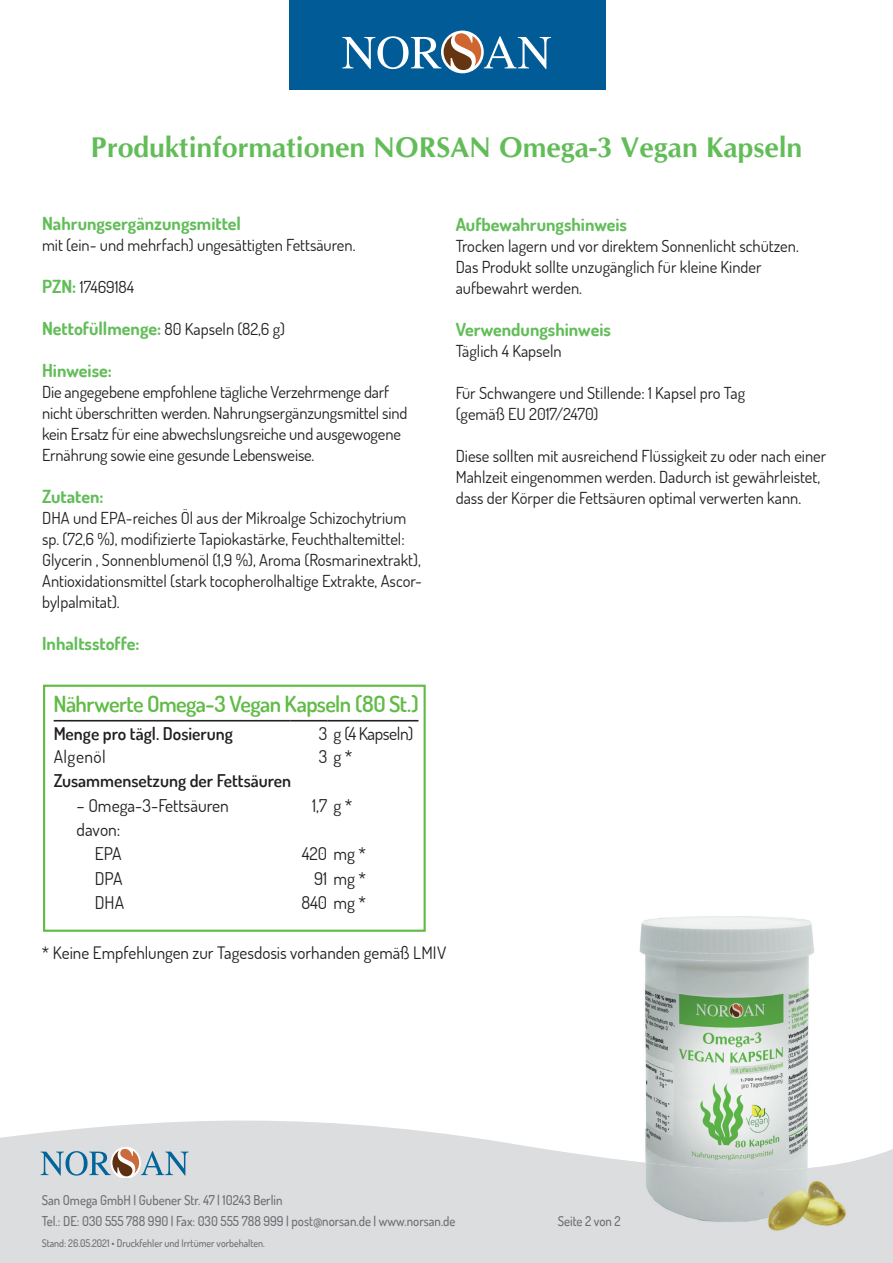
<style>
.page{position:relative;width:893px;height:1263px;background:#fff}
.page>*{position:absolute;margin:0;border:0;box-sizing:border-box;transform-origin:0 0}
.t1{font:700 28.5px "CG Omega";color:#62bd58}
.t2{font:600 22.35px "Dosis";letter-spacing:-.03em;color:#60bb46}
.t3{font:700 18px "Dosis";color:#62bd58}
.t4{font:17.55px/24.3px "Dosis";color:#231f20;text-align:right}
.t5{font:600 17.55px "Dosis";color:#231f20}
.t6{font:17.55px "Dosis";letter-spacing:-.025em;color:#231f20}
.t7{font:17.55px "Dosis";letter-spacing:.025em;color:#231f20}
.t8{font:17.1px "Dosis";color:#231f20}
.t9{font:16.5px/21px "Dosis";color:#231f20}
.t10{font:500 13.5px/21px "Dosis";color:#6c6d70;scale:.95 1}
.t11{font:500 10.5px "Dosis";color:#6c6d70;scale:.95 1}
.s1{font-weight:700;font-size:18px;color:#62bd58}
</style>
<div class="page">
<svg style="left:0;top:1120px;width:893px;height:143px;background:#dedfe1"></svg>
<div style="left:289px;top:0;width:316px;height:90px;background:#005b97"></div>
<div style="left:441px;top:31px;width:43px;height:42px;background:#fff;border-radius:50%"></div>
<svg style="left:342px;top:33px;width:209px;height:37px"></svg>
<hr style="left:54px;top:720px;width:237px;height:1px;background:#231f20">
<hr style="left:291px;top:720px;width:36px;height:1px;background:#231f20">
<hr style="left:327px;top:720px;width:91px;height:1px;background:#231f20">
<div style="left:43px;top:685px;width:383px;height:247px;border:2px solid #60bb46"></div>
<svg style="left:41px;top:1147px;width:148px;height:30px;background:#adbac1"></svg>
<img style="left:621px;top:916px;width:207px;height:237px">
<img style="left:828px;top:1120px;width:52px;height:33px">
<img style="left:621px;top:1153px;width:259px;height:83px">
<h1 class="t1" style="left:90px;top:129px;width:713px">Produktinformationen NORSAN Omega-3 Vegan Kapseln</h1>
<p class="t3" style="left:42px;top:212px;width:200px">Nahrungsergänzungsmittel</p>
<p class="t9" style="left:42px;top:234px;width:315px">mit (ein- und mehrfach) ungesättigten Fettsäuren.</p>
<p class="t9" style="left:42px;top:276px;width:94px"><span class="s1">PZN:</span> 17469184</p>
<p class="t9" style="left:42px;top:318px;width:245px"><span class="s1">Nettofüllmenge:</span> 80 Kapseln (82,6 g)</p>
<p class="t3" style="left:42px;top:359px;width:71px">Hinweise:</p>
<p class="t9" style="left:42px;top:381px;width:367px">Die angegebene empfohlene tägliche Verzehrmenge darf nicht überschritten werden. Nahrungsergänzungsmittel sind kein Ersatz für eine abwechslungsreiche und ausgewogene Ernährung sowie eine gesunde Lebensweise.</p>
<p class="t3" style="left:42px;top:485px;width:63px">Zutaten:</p>
<p class="t9" style="left:42px;top:507px;width:381px">DHA und EPA-reiches Öl aus der Mikroalge Schizochytrium sp. (72,6 %), modifizierte Tapiokastärke, Feuchthaltemittel:<br>Glycerin , Sonnenblumenöl (1,9 %), Aroma (Rosmarinextrakt), Antioxidationsmittel (stark tocopherolhaltige Extrakte, Ascor&shy;bylpalmitat).</p>
<p class="t3" style="left:42px;top:632px;width:99px">Inhaltsstoffe:</p>
<p class="t3" style="left:456px;top:213px;width:173px">Aufbewahrungshinweis</p>
<p class="t9" style="left:456px;top:235px;width:345px">Trocken lagern und vor direktem Sonnenlicht schützen.<br>Das Produkt sollte unzugänglich für kleine Kinder aufbewahrt werden.</p>
<p class="t3" style="left:456px;top:318px;width:157px">Verwendungshinweis</p>
<p class="t9" style="left:456px;top:340px;width:108px">Täglich 4 Kapseln</p>
<p class="t9" style="left:456px;top:382px;width:291px">Für Schwangere und Stillende: 1 Kapsel pro Tag (gemäß EU 2017/2470)</p>
<p class="t9" style="left:456px;top:445px;width:372px">Diese sollten mit ausreichend Flüssigkeit zu oder nach einer<br>Mahlzeit eingenommen werden. Dadurch ist gewährleistet, dass der Körper die Fettsäuren optimal verwerten kann.</p>
<h2 class="t2" style="left:53px;top:689px;width:367px">Nährwerte Omega-3 Vegan Kapseln (80 St.)</h2>
<p class="t5" style="left:54px;top:722px;width:181px">Menge pro tägl. Dosierung</p>
<p class="t6" style="left:319px;top:722px;width:96px">3 g (4 Kapseln)</p>
<p class="t7" style="left:54px;top:745px;width:54px">Algenöl</p>
<p class="t4" style="left:319px;top:744px;width:35px">3 g *</p>
<p class="t5" style="left:54px;top:769px;width:239px">Zusammensetzung der Fettsäuren</p>
<p class="t4" style="left:77px;top:793px;width:154px">– Omega-3-Fettsäuren</p>
<p class="t4" style="left:312px;top:793px;width:42px">1,7 g *</p>
<p class="t4" style="left:77px;top:817px;width:47px">davon:<br>EPA</p>
<p class="t4" style="left:302px;top:841px;width:66px">420 mg *</p>
<p class="t4" style="left:95px;top:866px;width:29px">DPA</p>
<p class="t4" style="left:314px;top:866px;width:53px">91 mg *</p>
<p class="t4" style="left:95px;top:890px;width:31px">DHA</p>
<p class="t4" style="left:301px;top:890px;width:66px">840 mg *</p>
<p class="t8" style="left:42px;top:942px;width:406px">* Keine Empfehlungen zur Tagesdosis vorhanden gemäß LMIV</p>
<p class="t10" style="left:42px;top:1189px;width:437px">San Omega GmbH | Gubener Str. 47 | 10243 Berlin<br>Tel.: DE: 030 555 788 990 | Fax: 030 555 788 999 | post@norsan.de | www.norsan.de</p>
<p class="t11" style="left:42px;top:1236px;width:236px">Stand: 26.05.2021 • Druckfehler und Irrtümer vorbehalten.</p>
<p class="t10" style="left:558px;top:1210px;width:68px">Seite 2 von 2</p>
</div>
